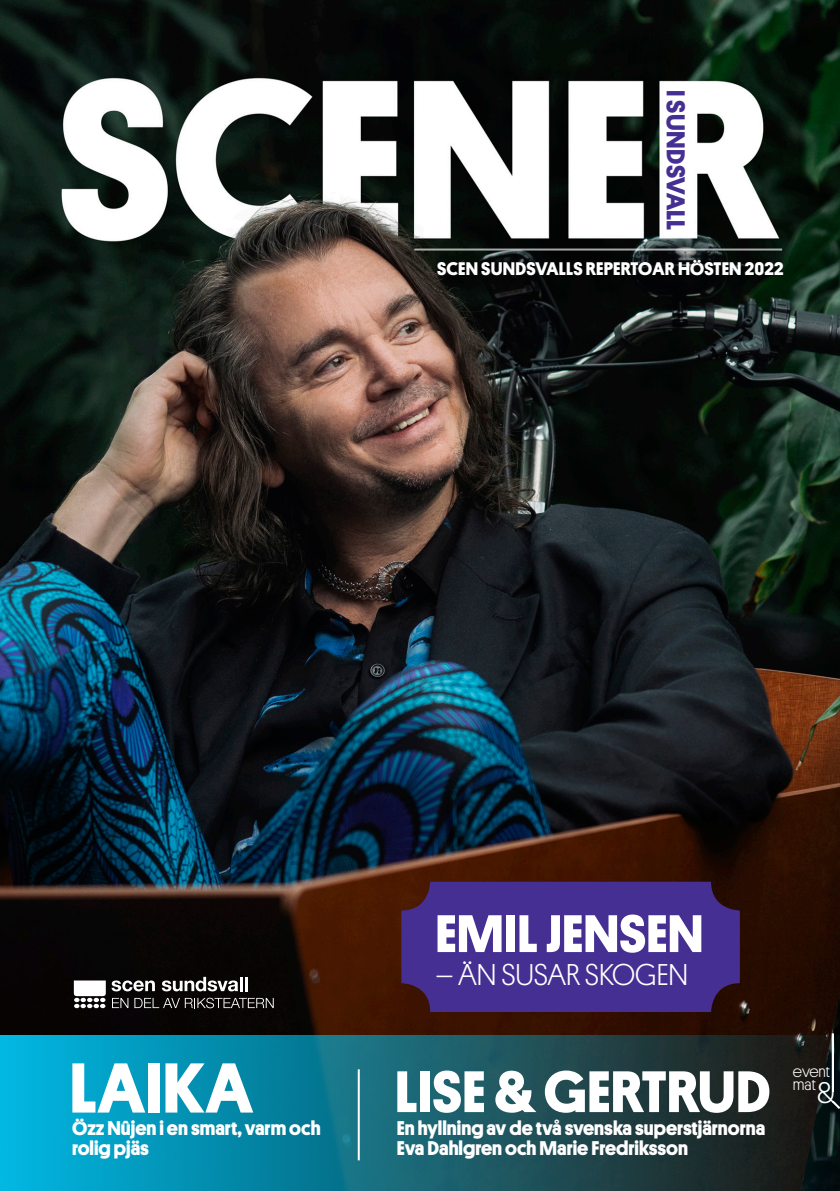
<style>
.page{position:relative;width:840px;height:1191px;background:#fff}
.page>*{position:absolute;margin:0;border:0;box-sizing:border-box;transform-origin:0 0}
.t1{font:700 71px "Stage Sans";letter-spacing:.01em;color:#fff}
.t2{font:700 59px "Stage Sans";color:#fff}
.t3{font:700 53.2px "Stage Sans";color:#fff}
.t4{font:300 30.2px "Stage Sans";color:#fff}
.t5{font:30px "Stage Sans";color:#fff}
.när_var_hur{font:700 26px "Stage Sans";letter-spacing:.01em;color:#452f92}
.t6{font:700 20px/20px "Stage Sans";color:#fff}
.när_var_hur-2{font:700 18.4px "Stage Sans";letter-spacing:.01em;color:#fff}
.t7{font:16px/13px "Stage Sans";letter-spacing:-.005em;color:#fff}
</style>
<div class="page">
<img style="left:0;top:0;width:839px;height:1035px">
<div style="left:0;top:1035px;width:839px;height:156px;background:linear-gradient(to right,#00b7e3,#25140b)"></div>
<div style="left:831px;top:1033px;width:2px;height:58px;border:1px solid #fff"></div>
<svg style="left:831px;top:1100px;width:8px;height:9px"></svg>
<hr style="left:357px;top:1069px;width:2px;height:91px;background:#fff">
<hr style="left:414px;top:248px;width:367px;height:2px;background:#fff">
<div style="left:401px;top:881px;width:338px;height:131px;background:#452f92;border-radius:29px"></div>
<svg style="left:74px;top:976px;width:199px;height:32px"></svg>
<p class="när_var_hur" style="left:694px;top:90px;width:142px;rotate:90deg">I SUNDSVALL</p>
<p class="när_var_hur-2" style="left:437px;top:255px;width:348px">SCEN SUNDSVALLS REPERTOAR HÖSTEN 2022</p>
<p class="t1" style="left:69px;top:1036px;width:184px">LAIKA</p>
<p class="t6" style="left:72px;top:1116px;width:250px">Özz Nûjen i en smart, varm och rolig pjäs</p>
<p class="t3" style="left:435px;top:894px;width:269px">EMIL JENSEN</p>
<p class="t4" style="left:435px;top:952px;width:254px">– ÄN SUSAR SKOGEN</p>
<p class="t2" style="left:395px;top:1048px;width:377px">LISE &amp; GERTRUD</p>
<p class="t6" style="left:396px;top:1116px;width:370px">En hyllning av de två svenska superstjärnorna<br>Eva Dahlgren och Marie Fredriksson</p>
<p class="t7" style="left:792px;top:1064px;width:39px">event mat</p>
<h3 class="t5" style="left:816px;top:1071px;width:20px">&amp;</h3>
</div>
